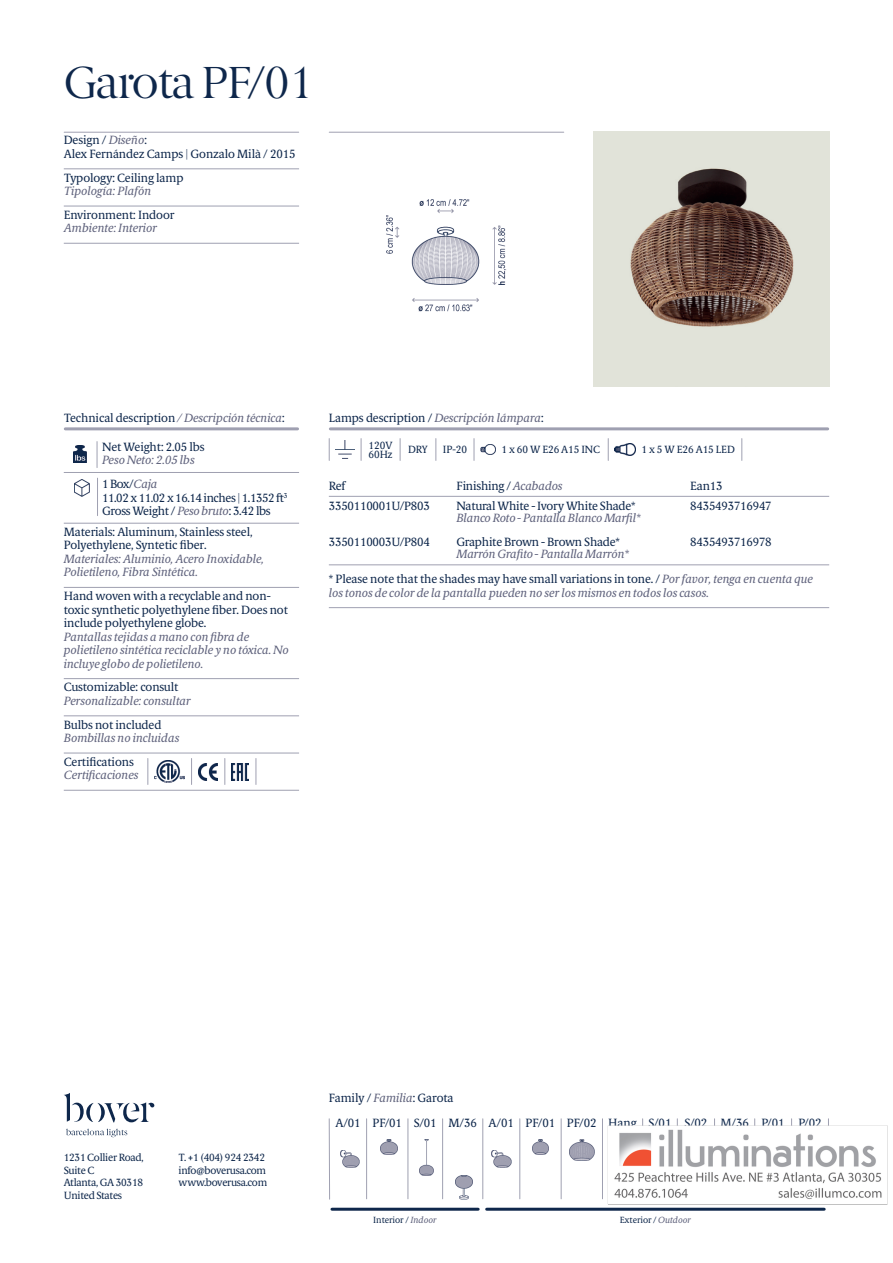
<style>
.page{position:relative;width:893px;height:1263px;background:#fff}
.page>*{position:absolute;margin:0;border:0;box-sizing:border-box;transform-origin:0 0}
.t1{font:45px "Berlingske Serif";letter-spacing:-.035em;color:#0e274b}
.t2{font:12px/13.5px "Berlingske Serif Tx";letter-spacing:-.01em;color:#0e274b}
.t3{font:italic 12px/13.5px "Berlingske Serif Tx";letter-spacing:-.01em;color:#5f627c}
.t4{font:12px/13.5px "Berlingske Serif Tx";letter-spacing:-.035em;color:#0e274b}
.t5{font:10.5px/12.8px "Berlingske Serif Tx";letter-spacing:-.025em;color:#0e274b}
.t6{font:9px "Berlingske Serif Tx";letter-spacing:-.01em;color:#0e274b}
.s1{font-style:italic;color:#5f627c}
.s2{font-style:normal;color:#0e274b}
</style>
<div class="page">
<hr style="left:487px;top:1208px;width:337px;height:3px;background:#0e274b">
<hr style="left:332px;top:1208px;width:146px;height:3px;background:#0e274b">
<img style="left:63px;top:131px;width:825px;height:1078px">
<h1 class="t1" style="left:64px;top:53px;width:252px">Garota PF/01</h1>
<p class="t2" style="left:64px;top:133px;width:233px">Design / <span class="s1">Diseño</span>:<br>Alex Fernández Camps | Gonzalo Milà / 2015</p>
<p class="t2" style="left:64px;top:171px;width:121px">Typology: Ceiling lamp</p>
<p class="t3" style="left:64px;top:184px;width:89px">Tipología: Plafón</p>
<p class="t2" style="left:64px;top:208px;width:112px">Environment: Indoor</p>
<p class="t3" style="left:64px;top:221px;width:95px">Ambiente: Interior</p>
<p class="t2" style="left:64px;top:411px;width:222px">Technical description <span class="s1">/ Descripción técnica</span>:</p>
<p class="t2" style="left:329px;top:411px;width:216px">Lamps description / <span class="s1">Descripción lámpara</span>:</p>
<p class="t2" style="left:102px;top:440px;width:104px">Net Weight: 2.05 lbs</p>
<p class="t3" style="left:102px;top:448px;width:94px;line-height:23.7px">Peso Neto: 2.05 lbs<br><span class="s2">1 Box/</span>Caja</p>
<p class="t4" style="left:102px;top:491px;width:187px">11.02 x 11.02 x 16.14 inches | 1.1352 ft<sup>3<br></sup>Gross Weight / <span class="s1">Peso bruto</span>: 3.42 lbs</p>
<p class="t2" style="left:64px;top:525px;width:190px">Materials: Aluminum, Stainless steel,<br>Polyethylene, Syntetic fiber.</p>
<p class="t3" style="left:64px;top:552px;width:202px">Materiales: Aluminio, Acero Inoxidable,<br>Polietileno, Fibra Sintética.</p>
<p class="t2" style="left:64px;top:589px;width:226px">Hand woven with a recyclable and non&shy;toxic synthetic polyethylene fiber. Does not include polyethylene globe.</p>
<p class="t3" style="left:64px;top:630px;width:227px">Pantallas tejidas a mano con fibra de polietileno sintética reciclable y no tóxica. No incluye globo de polietileno.</p>
<p class="t2" style="left:64px;top:680px;width:116px">Customizable: consult</p>
<p class="t3" style="left:64px;top:694px;width:129px">Personalizable: consultar</p>
<p class="t2" style="left:64px;top:717px;width:99px">Bulbs not included</p>
<p class="t3" style="left:64px;top:731px;width:117px">Bombillas no incluidas</p>
<p class="t2" style="left:64px;top:755px;width:72px">Certifications</p>
<p class="t3" style="left:64px;top:768px;width:76px">Certificaciones</p>
<p class="t5" style="left:369px;top:441px;width:26px;line-height:9px">120V<br>60Hz</p>
<p class="t5" style="left:408px;top:443px;width:21px">DRY</p>
<p class="t5" style="left:443px;top:443px;width:26px">IP-20</p>
<p class="t5" style="left:502px;top:443px;width:100px">1 x 60 W E26 A15 INC</p>
<p class="t5" style="left:641px;top:443px;width:95px">1 x 5 W E26 A15 LED</p>
<p class="t2" style="left:329px;top:479px;width:18px">Ref</p>
<p class="t2" style="left:456px;top:479px;width:108px">Finishing / <span class="s1">Acabados</span></p>
<p class="t2" style="left:690px;top:479px;width:34px">Ean13</p>
<p class="t2" style="left:329px;top:499px;width:103px">3350110001U/P803</p>
<p class="t2" style="left:456px;top:499px;width:181px">Natural White - Ivory White Shade*</p>
<p class="t2" style="left:690px;top:499px;width:83px">8435493716947</p>
<p class="t3" style="left:456px;top:511px;width:186px">Blanco Roto - Pantalla Blanco Marfil*</p>
<p class="t2" style="left:329px;top:535px;width:103px">3350110003U/P804</p>
<p class="t2" style="left:456px;top:535px;width:165px">Graphite Brown - Brown Shade*</p>
<p class="t2" style="left:690px;top:535px;width:83px">8435493716978</p>
<p class="t3" style="left:456px;top:547px;width:174px">Marrón Grafito - Pantalla Marrón*</p>
<p class="t3" style="left:329px;top:572px;width:486px"><span class="s2">* Please note that the shades may have small variations in tone. /</span> Por favor, tenga en cuenta que los tonos de color de la pantalla pueden no ser los mismos en todos los casos.</p>
<p class="t5" style="left:64px;top:1151px;width:81px">1231 Collier Road,<br>Suite C<br>Atlanta, GA 30318<br>United States</p>
<p class="t5" style="left:179px;top:1151px;width:90px">T. +1 (404) 924 2342 info@boverusa.com www.boverusa.com</p>
<p class="t2" style="left:329px;top:1091px;width:126px">Family / <span class="s1">Familia</span>: Garota</p>
<p class="t2" style="left:335px;top:1116px;width:143px">A/01 PF/01 S/01 M/36</p>
<p class="t2" style="left:489px;top:1116px;width:334px">A/01 PF/01 PF/02 Hang S/01 S/02 M/36 P/01 P/02</p>
<p class="t6" style="left:373px;top:1213px;width:65px">Interior / <span class="s1">Indoor</span></p>
<p class="t6" style="left:620px;top:1213px;width:73px">Exterior / <span class="s1">Outdoor</span></p>
</div>
